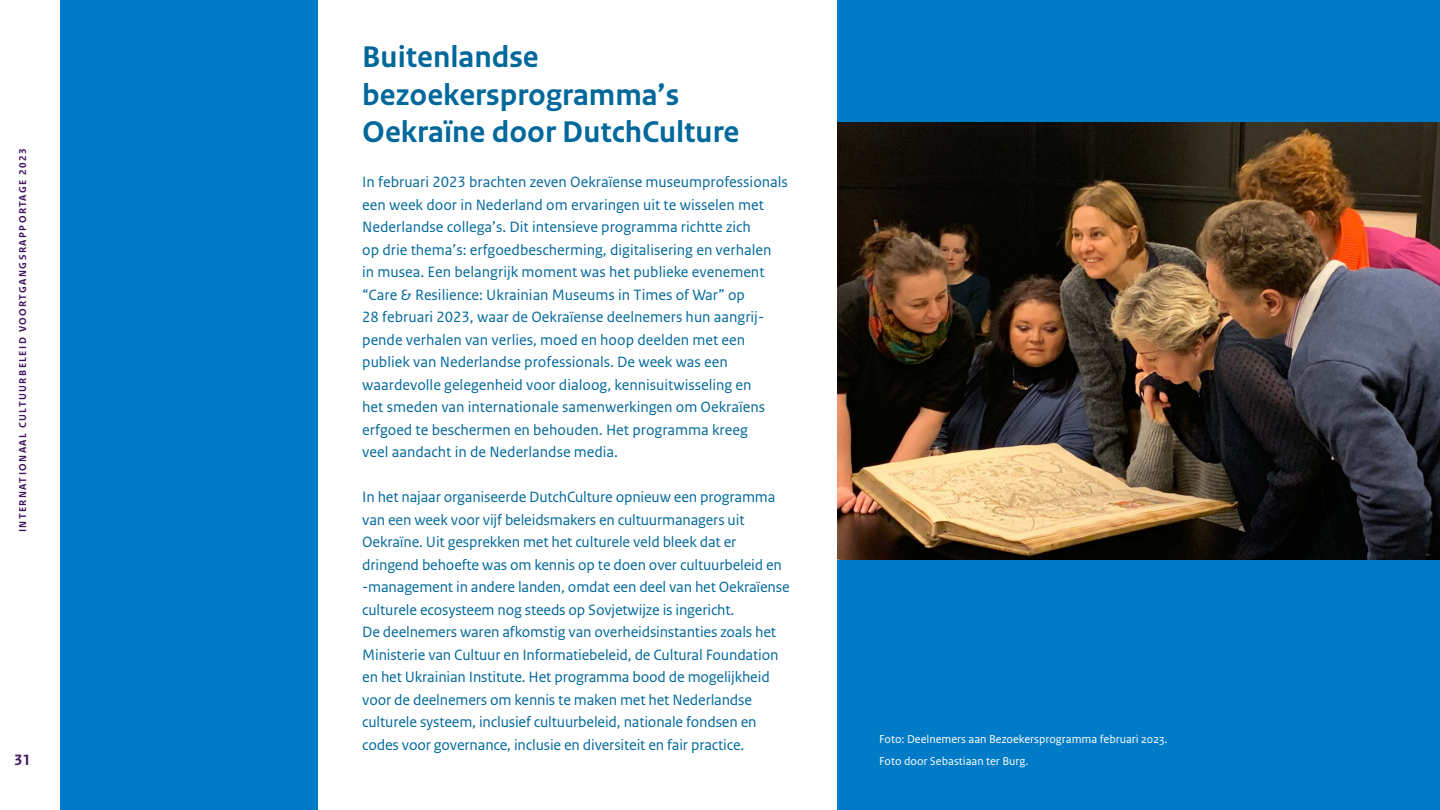
<style>
.page{position:relative;width:1440px;height:810px;background:#007bc7}
.page>*{position:absolute;margin:0;border:0;box-sizing:border-box;transform-origin:0 0}
.Titel_H1{font:700 31.5px/37.8px "Rijksoverheid Sans Text";color:#01689b}
.Broodtekst_Auto{font:15.75px/22.5px "Rijksoverheid Sans Text";letter-spacing:-.01em;color:#01689b}
.t1{font:700 15.75px "Rijksoverheid Sans Text";color:#42145f}
.t2{font:12px "Rijksoverheid Sans Text";color:#fff}
.t3{font:700 10.5px "Rijksoverheid Sans Text";letter-spacing:.14em;color:#42145f}
</style>
<div class="page">
<div style="left:318px;top:0;width:519px;height:810px;background:#fff"></div>
<img style="left:837px;top:122px;width:603px;height:438px">
<div style="left:0;top:0;width:60px;height:810px;background:#fff"></div>
<h1 class="Titel_H1" style="left:362px;top:38px;width:379px">Buitenlandse bezoekersprogramma’s<br>Oekraïne door DutchCulture</h1>
<p class="Broodtekst_Auto" style="left:362px;top:171px;width:427px">In februari 2023 brachten zeven Oekraïense museumprofessionals een week door in Nederland om ervaringen uit te wisselen met Nederlandse collega’s. Dit intensieve programma richtte zich<br>op drie thema’s: erfgoedbescherming, digitalisering en verhalen<br>in musea. Een belangrijk moment was het publieke evenement “Care &amp; Resilience: Ukrainian Museums in Times of War” op<br>28 februari 2023, waar de Oekraïense deelnemers hun aangrij&shy;pende verhalen van verlies, moed en hoop deelden met een publiek van Nederlandse professionals. De week was een waardevolle gelegenheid voor dialoog, kennisuitwisseling en<br>het smeden van internationale samenwerkingen om Oekraïens erfgoed te beschermen en behouden. Het programma kreeg<br>veel aandacht in de Nederlandse media.</p>
<p class="Broodtekst_Auto" style="left:362px;top:486px;width:429px">In het najaar organiseerde DutchCulture opnieuw een programma van een week voor vijf beleidsmakers en cultuurmanagers uit Oekraïne. Uit gesprekken met het culturele veld bleek dat er dringend behoefte was om kennis op te doen over cultuurbeleid en -management in andere landen, omdat een deel van het Oekraïense culturele ecosysteem nog steeds op Sovjetwijze is ingericht.<br>De deelnemers waren afkomstig van overheidsinstanties zoals het Ministerie van Cultuur en Informatiebeleid, de Cultural Foundation en het Ukrainian Institute. Het programma bood de mogelijkheid voor de deelnemers om kennis te maken met het Nederlandse culturele systeem, inclusief cultuurbeleid, nationale fondsen en codes voor governance, inclusie en diversiteit en fair practice.</p>
<p class="t3" style="left:17px;top:532px;width:386px;rotate:-90deg">INTERNATIONAAL CULTUURBELEID VOORTGANGSRAPPORTAGE 2023</p>
<p class="t2" style="left:879px;top:732px;width:290px">Foto: Deelnemers aan Bezoekersprogramma februari 2023.</p>
<p class="t1" style="left:14px;top:751px;width:18px">31</p>
<p class="t2" style="left:879px;top:754px;width:151px">Foto door Sebastiaan ter Burg.</p>
</div>
